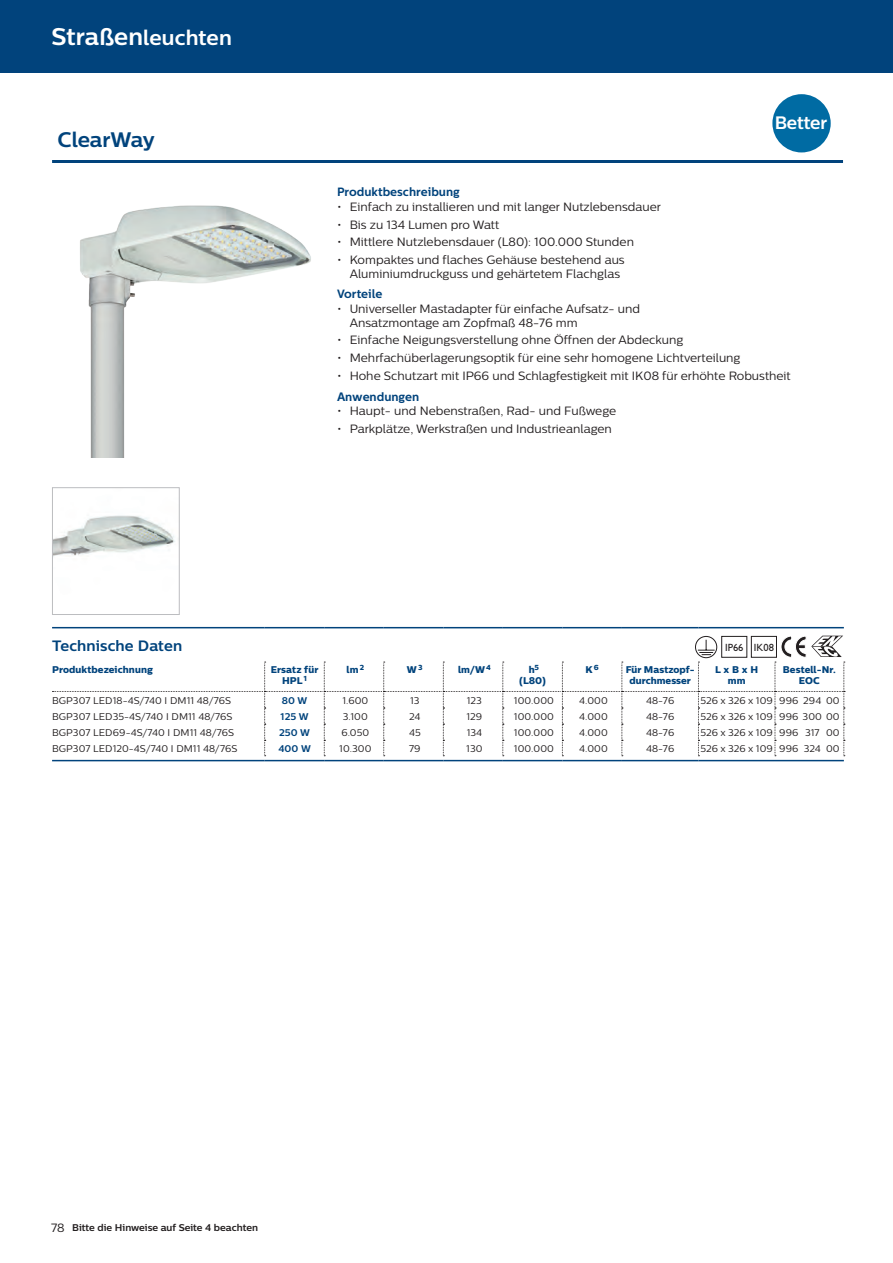
<style>
.page{position:relative;width:893px;height:1263px;background:#fff}
.page>*{position:absolute;margin:0;border:0;box-sizing:border-box;transform-origin:0 0}
._01_Body_text_Light{font:700 21px "Centrale Sans";letter-spacing:.005em;color:#fff}
.Data_Title_10pt{font:700 21px "Centrale Sans";letter-spacing:-.015em;color:#01437c}
.Data_6_5pt{font:700 18px "Centrale Sans";letter-spacing:-.01em;color:#fff}
.Data_Title_10pt-2{font:700 15px "Centrale Sans";letter-spacing:.005em;color:#01437c}
.t1{font:12px/13.5px "Centrale Sans";color:#231f20}
.t2{font:700 12px "Centrale Sans";color:#01437c}
.t3{font:10.5px "Gill Alt One";color:#231f20}
.Data_Centred{font:9.75px "Centrale Sans";letter-spacing:.01em;color:#231f20}
.Data_6_5pt-2{font:9.75px "Centrale Sans";letter-spacing:.01em;color:#231f20}
.Data_6_5pt-3{font:9.75px/10.5px "Centrale Sans X Bold";letter-spacing:.01em;color:#01437c;text-align:center}
.t4{font:700 9.75px "Centrale Sans";color:#231f20}
.Data_Centred-2{font:700 9.75px "Centrale Sans";letter-spacing:.01em;color:#01437c}
.s1{font-size:24px}
</style>
<div class="page">
<div style="left:0;top:0;width:893px;height:72px;background:#01437c"></div>
<img style="left:54px;top:515px;width:121px;height:41px">
<div style="left:52px;top:487px;width:128px;height:128px;border:1px solid #bcbdc0"></div>
<img style="left:80px;top:205px;width:231px;height:253px">
<hr style="left:52px;top:160px;width:791px;height:3px;background:#01437c">
<div style="left:772px;top:94px;width:59px;height:58px;background:#006ba3;border-radius:50%"></div>
<hr style="left:52px;top:627px;width:213px;height:1px;background:#01437c">
<hr style="left:265px;top:627px;width:59px;height:1px;background:#01437c">
<hr style="left:324px;top:627px;width:60px;height:1px;background:#01437c">
<hr style="left:384px;top:627px;width:59px;height:1px;background:#01437c">
<hr style="left:443px;top:627px;width:60px;height:1px;background:#01437c">
<hr style="left:503px;top:627px;width:59px;height:1px;background:#01437c">
<hr style="left:52px;top:760px;width:213px;height:1px;background:#01437c">
<hr style="left:265px;top:760px;width:59px;height:1px;background:#01437c">
<hr style="left:324px;top:760px;width:60px;height:1px;background:#01437c">
<hr style="left:384px;top:760px;width:59px;height:1px;background:#01437c">
<hr style="left:443px;top:760px;width:60px;height:1px;background:#01437c">
<hr style="left:503px;top:760px;width:59px;height:1px;background:#01437c">
<hr style="left:562px;top:760px;width:60px;height:1px;background:#01437c">
<hr style="left:622px;top:760px;width:76px;height:1px;background:#01437c">
<hr style="left:698px;top:760px;width:77px;height:1px;background:#01437c">
<hr style="left:775px;top:760px;width:69px;height:1px;background:#01437c">
<hr style="left:562px;top:627px;width:60px;height:1px;background:#01437c">
<hr style="left:622px;top:627px;width:76px;height:1px;background:#01437c">
<hr style="left:698px;top:627px;width:77px;height:1px;background:#01437c">
<hr style="left:775px;top:627px;width:69px;height:1px;background:#01437c">
<svg style="left:52px;top:635px;width:793px;height:121px"></svg>
<p class="_01_Body_text_Light" style="left:51px;top:25px;width:182px"><span class="s1">Straßen</span>leuchten</p>
<p class="Data_Title_10pt" style="left:58px;top:127px;width:99px">ClearWay</p>
<p class="Data_6_5pt" style="left:775px;top:112px;width:54px">Better</p>
<p class="t2" style="left:337px;top:185px;width:124px">Produktbeschreibung</p>
<p class="t1" style="left:337px;top:200px;width:325px">• Einfach zu installieren und mit langer Nutzlebensdauer</p>
<p class="t1" style="left:337px;top:218px;width:164px">• Bis zu 134 Lumen pro Watt</p>
<p class="t1" style="left:337px;top:235px;width:298px">• Mittlere Nutzlebensdauer (L80): 100.000 Stunden</p>
<p class="t1" style="left:350px;top:253px;width:276px;text-indent:-13px">• Kompaktes und flaches Gehäuse bestehend aus<br>Aluminiumdruckguss und gehärtetem Flachglas</p>
<p class="t2" style="left:337px;top:287px;width:47px">Vorteile</p>
<p class="t1" style="left:350px;top:302px;width:292px;text-indent:-13px">• Universeller Mastadapter für einfache Aufsatz- und<br>Ansatzmontage am Zopfmaß 48-76 mm</p>
<p class="t1" style="left:337px;top:333px;width:348px">• Einfache Neigungsverstellung ohne Öffnen der Abdeckung</p>
<p class="t1" style="left:337px;top:351px;width:405px">• Mehrfachüberlagerungsoptik für eine sehr homogene Lichtverteilung</p>
<p class="t1" style="left:337px;top:369px;width:455px">• Hohe Schutzart mit IP66 und Schlagfestigkeit mit IK08 für erhöhte Robustheit</p>
<p class="t2" style="left:337px;top:389px;width:84px">Anwendungen</p>
<p class="t1" style="left:337px;top:404px;width:281px">• Haupt- und Nebenstraßen, Rad- und Fußwege</p>
<p class="t1" style="left:337px;top:422px;width:276px">• Parkplätze, Werkstraßen und Industrieanlagen</p>
<p class="Data_Title_10pt-2" style="left:52px;top:636px;width:132px">Technische Daten</p>
<p class="t3" style="left:725px;top:641px;width:20px">IP66</p>
<p class="t3" style="left:754px;top:641px;width:22px">IK08</p>
<p class="Data_6_5pt-3" style="left:52px;top:664px;width:102px">Produktbezeichnung</p>
<p class="Data_6_5pt-3" style="left:271px;top:664px;width:49px">Ersatz für</p>
<p class="Data_6_5pt-3" style="left:282px;top:675px;width:26px">HPL<sup>1</sup></p>
<p class="Data_6_5pt-3" style="left:346px;top:664px;width:19px">lm<sup>2</sup></p>
<p class="Data_6_5pt-3" style="left:407px;top:664px;width:17px">W<sup>3</sup></p>
<p class="Data_6_5pt-3" style="left:458px;top:664px;width:34px">lm/W<sup>4</sup></p>
<p class="Data_6_5pt-3" style="left:529px;top:664px;width:12px">h<sup>5</sup></p>
<p class="Data_6_5pt-3" style="left:519px;top:675px;width:28px">(L80)</p>
<p class="Data_6_5pt-3" style="left:586px;top:664px;width:15px">K<sup>6</sup></p>
<p class="Data_6_5pt-3" style="left:626px;top:664px;width:70px">Für Mastzopf&shy;durchmesser</p>
<p class="Data_6_5pt-3" style="left:715px;top:664px;width:44px">L x B x H</p>
<p class="Data_6_5pt-3" style="left:728px;top:675px;width:19px">mm</p>
<p class="Data_6_5pt-3" style="left:783px;top:664px;width:55px">Bestell-Nr.</p>
<p class="Data_6_5pt-3" style="left:799px;top:675px;width:23px">EOC</p>
<p class="Data_6_5pt-2" style="left:52px;top:694px;width:181px">BGP307 LED18-4S/740 I DM11 48/76S</p>
<p class="Data_Centred-2" style="left:282px;top:694px;width:27px">80 W</p>
<p class="Data_Centred" style="left:342px;top:694px;width:27px">1.600</p>
<p class="Data_Centred" style="left:410px;top:694px;width:11px">13</p>
<p class="Data_Centred" style="left:467px;top:694px;width:16px">123</p>
<p class="Data_Centred" style="left:514px;top:694px;width:41px">100.000</p>
<p class="Data_Centred" style="left:579px;top:694px;width:30px">4.000</p>
<p class="Data_Centred" style="left:646px;top:694px;width:30px">48-76</p>
<p class="Data_Centred" style="left:700px;top:694px;width:74px">526 x 326 x 109</p>
<p class="Data_Centred" style="left:779px;top:694px;width:62px">996 294 00</p>
<p class="Data_6_5pt-2" style="left:52px;top:711px;width:182px">BGP307 LED35-4S/740 I DM11 48/76S</p>
<p class="Data_Centred-2" style="left:281px;top:710px;width:29px">125 W</p>
<p class="Data_Centred" style="left:343px;top:711px;width:27px">3.100</p>
<p class="Data_Centred" style="left:409px;top:711px;width:13px">24</p>
<p class="Data_Centred" style="left:466px;top:711px;width:17px">129</p>
<p class="Data_Centred" style="left:514px;top:711px;width:41px">100.000</p>
<p class="Data_Centred" style="left:579px;top:711px;width:30px">4.000</p>
<p class="Data_Centred" style="left:646px;top:711px;width:30px">48-76</p>
<p class="Data_Centred" style="left:700px;top:711px;width:74px">526 x 326 x 109</p>
<p class="Data_Centred" style="left:779px;top:711px;width:62px">996 300 00</p>
<p class="Data_6_5pt-2" style="left:52px;top:727px;width:184px">BGP307 LED69-4S/740 I DM11 48/76S</p>
<p class="Data_Centred-2" style="left:279px;top:726px;width:32px">250 W</p>
<p class="Data_Centred" style="left:341px;top:727px;width:29px">6.050</p>
<p class="Data_Centred" style="left:409px;top:727px;width:13px">45</p>
<p class="Data_Centred" style="left:467px;top:727px;width:17px">134</p>
<p class="Data_Centred" style="left:514px;top:727px;width:41px">100.000</p>
<p class="Data_Centred" style="left:579px;top:727px;width:30px">4.000</p>
<p class="Data_Centred" style="left:646px;top:727px;width:30px">48-76</p>
<p class="Data_Centred" style="left:700px;top:727px;width:74px">526 x 326 x 109</p>
<p class="Data_Centred" style="left:779px;top:727px;width:62px">996 317 00</p>
<p class="Data_6_5pt-2" style="left:52px;top:743px;width:187px">BGP307 LED120-4S/740 I DM11 48/76S</p>
<p class="Data_Centred-2" style="left:278px;top:742px;width:34px">400 W</p>
<p class="Data_Centred" style="left:339px;top:743px;width:34px">10.300</p>
<p class="Data_Centred" style="left:409px;top:743px;width:13px">79</p>
<p class="Data_Centred" style="left:466px;top:743px;width:18px">130</p>
<p class="Data_Centred" style="left:514px;top:743px;width:41px">100.000</p>
<p class="Data_Centred" style="left:579px;top:743px;width:30px">4.000</p>
<p class="Data_Centred" style="left:646px;top:743px;width:30px">48-76</p>
<p class="Data_Centred" style="left:700px;top:743px;width:74px">526 x 326 x 109</p>
<p class="Data_Centred" style="left:779px;top:743px;width:62px">996 324 00</p>
<p class="t1" style="left:51px;top:1220px;width:15px">78</p>
<p class="t4" style="left:72px;top:1221px;width:187px">Bitte die Hinweise auf Seite 4 beachten</p>
</div>
